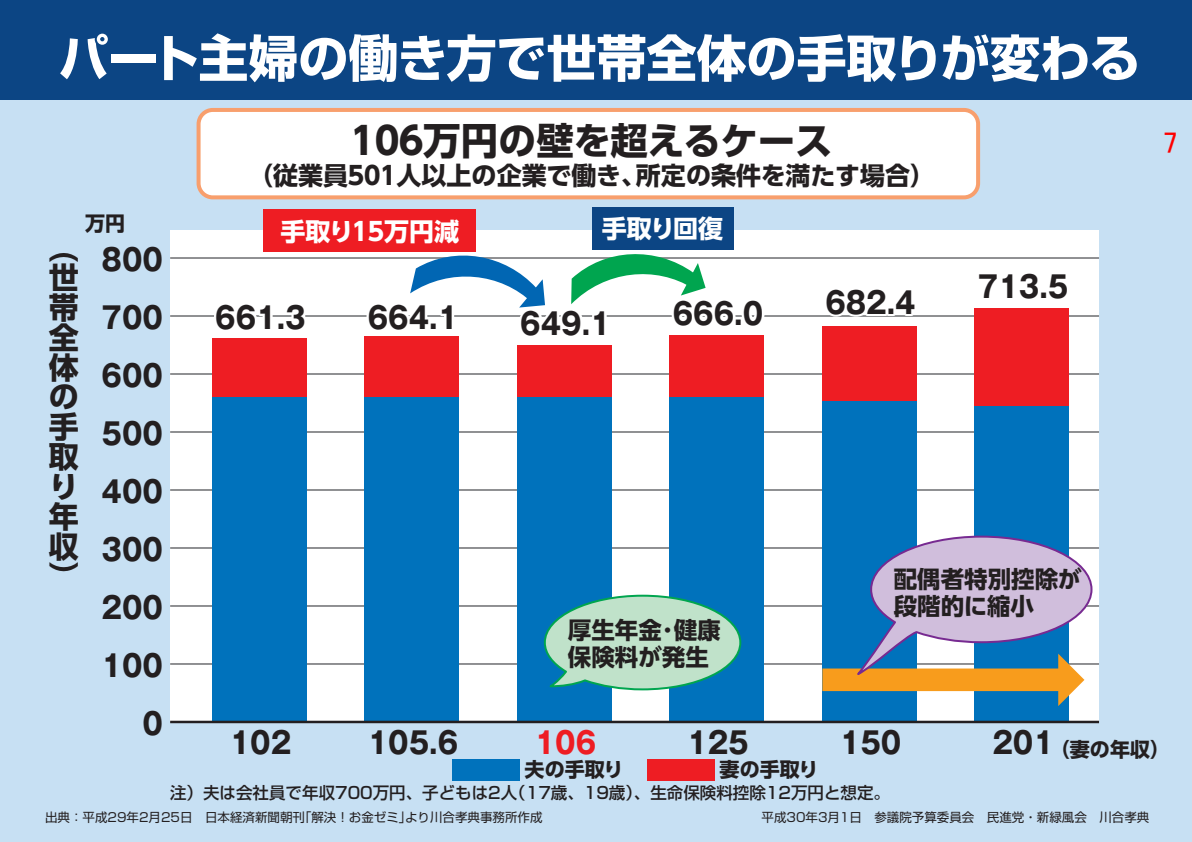
<style>
.page{position:relative;width:1192px;height:842px;background:#c7e0f3}
.page>*{position:absolute;margin:0;border:0;box-sizing:border-box;transform-origin:0 0}
.t1{font:700 50px "Shin Go Pro";color:#fff}
.t2{font:700 37.5px "UD Shin Go Pro";letter-spacing:-.015em;color:#231f20}
.t3{font:700 30px/58px "Gothic MB101 Pro";color:#231f20;text-align:right;scale:.9 1}
.t4{font:700 30px/29.9px "UD Shin Go Pro";color:#231f20}
.t5{font:700 30px "Gothic MB101 Pro";color:#ee1d23;scale:.9 1}
.t6{font:30px "MSUI Gothic";color:#f00}
.t7{font:700 25px "UD Shin Go Pro";color:#231f20}
.t8{font:700 25px "UD Shin Go Pro";letter-spacing:-.07em;color:#fff}
.t9{font:700 23.5px/27.5px "UD Shin Go Pro";color:#231f20}
.t10{font:700 20px "UD Shin Go Pro";letter-spacing:.005em;color:#231f20}
.t11{font:500 16.5px "Shin Go Pro";color:#231f20}
.t12{font:12.5px "Shin Go Pro";color:#231f20}
</style>
<div class="page">
<div style="left:0;top:0;width:1192px;height:99px;background:#0c4584"></div>
<div style="left:170px;top:231px;width:929px;height:491px;background:#fff"></div>
<div style="left:199px;top:110px;width:779px;height:87px;background:#fff;border-radius:14px"></div>
<div style="left:197px;top:108px;width:783px;height:91px;border:4px solid #f89f6d;border-radius:14px"></div>
<hr style="left:170px;top:663px;width:929px;height:2px;background:#6c6d70">
<hr style="left:170px;top:605px;width:929px;height:2px;background:#6c6d70">
<hr style="left:170px;top:547px;width:929px;height:2px;background:#6c6d70">
<hr style="left:170px;top:489px;width:929px;height:2px;background:#6c6d70">
<hr style="left:170px;top:431px;width:929px;height:2px;background:#6c6d70">
<hr style="left:170px;top:373px;width:929px;height:2px;background:#6c6d70">
<hr style="left:170px;top:315px;width:929px;height:2px;background:#6c6d70">
<hr style="left:170px;top:257px;width:929px;height:2px;background:#6c6d70">
<svg style="left:211px;top:315px;width:64px;height:2px"></svg>
<svg style="left:281px;top:315px;width:28px;height:2px"></svg>
<div style="left:212px;top:397px;width:94px;height:325px;background:#0072bc"></div>
<div style="left:212px;top:339px;width:94px;height:58px;background:#ee1d23"></div>
<div style="left:365px;top:397px;width:94px;height:325px;background:#0072bc"></div>
<div style="left:365px;top:336px;width:94px;height:61px;background:#ee1d23"></div>
<div style="left:517px;top:396px;width:94px;height:326px;background:#0072bc"></div>
<div style="left:517px;top:345px;width:94px;height:51px;background:#ee1d23"></div>
<div style="left:670px;top:397px;width:94px;height:325px;background:#0072bc"></div>
<div style="left:670px;top:336px;width:94px;height:61px;background:#ee1d23"></div>
<svg style="left:822px;top:315px;width:98px;height:2px"></svg>
<div style="left:822px;top:397px;width:94px;height:325px;background:#0072bc"></div>
<div style="left:822px;top:327px;width:94px;height:74px;background:#ee1d23"></div>
<div style="left:975px;top:397px;width:94px;height:325px;background:#0072bc"></div>
<div style="left:975px;top:308px;width:94px;height:97px;background:#ee1d23"></div>
<hr style="left:170px;top:721px;width:929px;height:2px;background:#231f20">
<div style="left:263px;top:210px;width:213px;height:42px;background:#ee1d23"></div>
<div style="left:592px;top:207px;width:141px;height:43px;background:#0c4584"></div>
<svg style="left:364px;top:245px;width:403px;height:97px"></svg>
<div style="left:452px;top:759px;width:67px;height:22px;background:#0072bc"></div>
<div style="left:647px;top:759px;width:67px;height:22px;background:#ee1d23"></div>
<svg style="left:543px;top:594px;width:199px;height:97px"></svg>
<svg style="left:822px;top:535px;width:271px;height:171px"></svg>
<h1 class="t1" style="left:59px;top:18px;width:1083px">パート主婦の働き方で世帯全体の手取りが変わる</h1>
<h2 class="t2" style="left:344px;top:110px;width:490px">１０６万円の壁を超えるケース</h2>
<h3 class="t7" style="left:248px;top:155px;width:689px">（従業員５０１人以上の企業で働き、所定の条件を満たす場合）</h3>
<h3 class="t10" style="left:85px;top:207px;width:41px">万円</h3>
<h3 class="t8" style="left:280px;top:211px;width:180px">手取り１５万円減</h3>
<h3 class="t8" style="left:602px;top:208px;width:123px">手取り回復</h3>
<h3 class="t4" style="left:49px;top:232px;width:31px">（世帯全体の手取り年収）</h3>
<h3 class="t3" style="left:102px;top:227px;width:70px">800<br>700<br>600<br>500<br>400<br>300<br>200<br>100<br>0</h3>
<h3 class="t3" style="left:215px;top:285px;width:102px">661.3</h3>
<h3 class="t3" style="left:368px;top:285px;width:102px">664.1</h3>
<h3 class="t3" style="left:520px;top:291px;width:102px">649.1</h3>
<h3 class="t3" style="left:673px;top:281px;width:102px">666.0</h3>
<h3 class="t3" style="left:825px;top:269px;width:102px">682.4</h3>
<h3 class="t3" style="left:978px;top:254px;width:102px">713.5</h3>
<h3 class="t3" style="left:230px;top:710px;width:70px">102</h3>
<h3 class="t3" style="left:368px;top:710px;width:102px">105.6</h3>
<h3 class="t9" style="left:568px;top:615px;width:154px">厚生年金･健康保険料が発生</h3>
<h3 class="t5" style="left:535px;top:718px;width:70px">106</h3>
<h3 class="t3" style="left:687px;top:710px;width:70px">125</h3>
<h3 class="t10" style="left:525px;top:753px;width:100px">夫の手取り</h3>
<h3 class="t10" style="left:720px;top:753px;width:100px">妻の手取り</h3>
<h3 class="t9" style="left:894px;top:564px;width:189px">配偶者特別控除が段階的に縮小</h3>
<h3 class="t3" style="left:840px;top:710px;width:70px">150</h3>
<h3 class="t3" style="left:992px;top:710px;width:70px">201</h3>
<h3 class="t10" style="left:1050px;top:733px;width:122px">（妻の年収）</h3>
<h3 class="t11" style="left:170px;top:779px;width:721px">注）夫は会社員で年収700万円、子どもは2人（17歳、19歳）、生命保険料控除12万円と想定。</h3>
<p class="t12" style="left:45px;top:806px;width:499px">出典：平成29年2月25日　日本経済新聞朝刊｢解決！お金ゼミ｣より川合孝典事務所作成</p>
<p class="t12" style="left:762px;top:806px;width:389px">平成30年3月1日　参議院予算委員会　民進党・新緑風会　川合孝典</p>
<h3 class="t6" style="left:1163px;top:128px;width:16px">7</h3>
</div>
